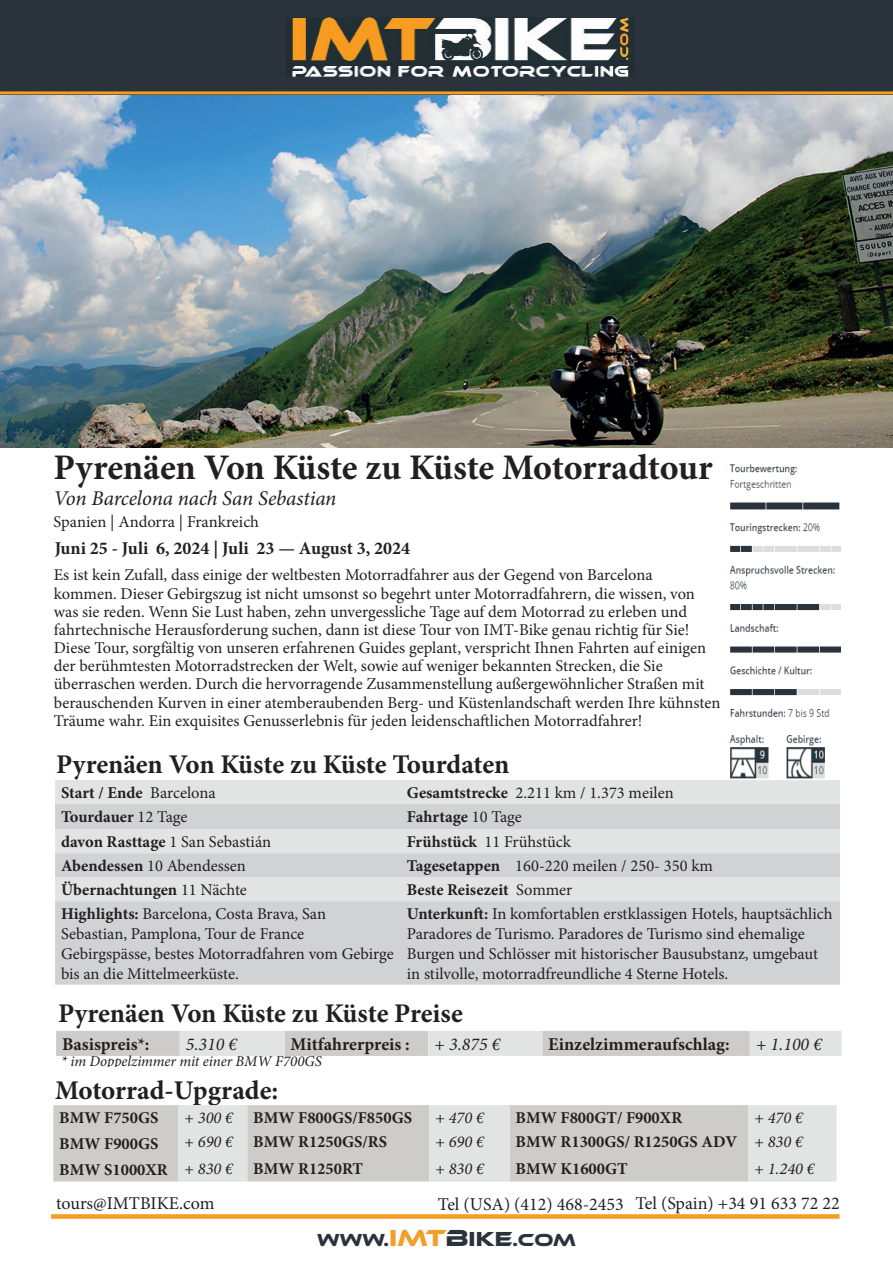
<style>
.page{position:relative;width:893px;height:1263px;background:#fff}
.page>*{position:absolute;margin:0;border:0;box-sizing:border-box;transform-origin:0 0}
.t1{font:700 36px "Minion Pro";letter-spacing:-.005em;color:#231f20}
.t2{font:700 27px "Minion Pro";letter-spacing:-.005em;color:#231f20}
.t3{font:italic 21px "Minion Pro";letter-spacing:-.01em;color:#231f20}
.t4{font:700 18px "Minion Pro";color:#231f20}
.t5{font:18px "Minion Pro";color:#231f20}
.t6{font:italic 18px "Minion Pro";color:#231f20}
.t7{font:18px "Ethnocentric Rg";color:#2a333b}
.t8{font:16.5px/18.1px "Minion Pro";color:#231f20}
.t9{font:700 16.5px "Minion Pro";color:#231f20}
.t10{font:italic 16.5px "Minion Pro";color:#231f20}
.t11{font:italic 15px "Minion Pro";color:#231f20}
.s1{font-weight:400}
.s2{font-weight:700}
.s3{font-weight:400;font-style:italic}
.s4{font-size:24px;color:#f19f28}
.s5{font-size:24px}
.s6{font-size:21px}
</style>
<div class="page">
<div style="left:0;top:0;width:893px;height:94px;background:#2a333b"></div>
<hr style="left:0;top:91px;width:893px;height:3px;background:#f49d20">
<div style="left:51px;top:1214px;width:788px;height:5px;background:#f49d20"></div>
<svg style="left:56px;top:1031px;width:785px;height:25px;background:#d6d5d4"></svg>
<img style="left:286px;top:18px;width:348px;height:58px">
<img style="left:729px;top:464px;width:111px;height:315px">
<div style="left:55px;top:780px;width:785px;height:73px;background:#e2e3e3"></div>
<div style="left:55px;top:804px;width:785px;height:25px;background:#d1d2d4"></div>
<svg style="left:55px;top:853px;width:785px;height:132px;background:#d4d5d6"></svg>
<div style="left:53px;top:1105px;width:125px;height:76px;background:#ceccca"></div>
<svg style="left:178px;top:1105px;width:658px;height:76px;background:#d5d4d3"></svg>
<img style="left:0;top:96px;width:893px;height:352px">
<h1 class="t1" style="left:54px;top:442px;width:661px">Pyrenäen Von Küste zu Küste Motorradtour</h1>
<p class="t3" style="left:54px;top:483px;width:284px">Von Barcelona nach San Sebastian</p>
<p class="t8" style="left:54px;top:513px;width:207px">Spanien | Andorra | Frankreich</p>
<p class="t8" style="left:54px;top:566px;width:668px">Es ist kein Zufall, dass einige der weltbesten Motorradfahrer aus der Gegend von Barcelona<br>kommen. Dieser Gebirgszug ist nicht umsonst so begehrt unter Motorradfahrern, die wissen, von was sie reden. Wenn Sie Lust haben, zehn unvergessliche Tage auf dem Motorrad zu erleben und fahrtechnische Herausforderung suchen, dann ist diese Tour von IMT-Bike genau richtig für Sie!<br>Diese Tour, sorgfältig von unseren erfahrenen Guides geplant, verspricht Ihnen Fahrten auf einigen der berühmtesten Motorradstrecken der Welt, sowie auf weniger bekannten Strecken, die Sie überraschen werden. Durch die hervorragende Zusammenstellung außergewöhnlicher Straßen mit berauschenden Kurven in einer atemberaubenden Berg- und Küstenlandschaft werden Ihre kühnsten Träume wahr. Ein exquisites Genusserlebnis für jeden leidenschaftlichen Motorradfahrer!</p>
<h2 class="t2" style="left:56px;top:745px;width:455px">Pyrenäen Von Küste zu Küste Tourdaten</h2>
<p class="t4" style="left:55px;top:536px;width:357px">Juni 25 - Juli 6, 2024 | Juli 23 — August 3, 2024</p>
<p class="t9" style="left:61px;top:781px;width:156px">Start / Ende <span class="s1">Barcelona</span></p>
<p class="t8" style="left:407px;top:784px;width:268px"><span class="s2">Gesamtstrecke</span> 2.211 km / 1.373 meilen</p>
<p class="t9" style="left:61px;top:805px;width:128px">Tourdauer <span class="s1">12 Tage</span></p>
<p class="t9" style="left:407px;top:805px;width:116px">Fahrtage <span class="s1">10 Tage</span></p>
<p class="t9" style="left:61px;top:830px;width:212px">davon Rasttage <span class="s1">1 San Sebastián</span></p>
<p class="t8" style="left:407px;top:833px;width:166px"><span class="s2">Frühstück</span> 11 Frühstück</p>
<p class="t8" style="left:61px;top:857px;width:186px"><span class="s2">Abendessen</span> 10 Abendessen</p>
<p class="t8" style="left:407px;top:857px;width:308px"><span class="s2">Tagesetappen</span> 160-220 meilen / 250- 350 km</p>
<p class="t9" style="left:61px;top:878px;width:187px">Übernachtungen <span class="s1">11 Nächte</span></p>
<p class="t9" style="left:407px;top:878px;width:167px">Beste Reisezeit <span class="s1">Sommer</span></p>
<p class="t8" style="left:61px;top:904px;width:334px;line-height:19.8px"><span class="s2">Highlights:</span> Barcelona, Costa Brava, San Sebastian, Pamplona, Tour de France Gebirgspässe, bestes Motorradfahren vom Gebirge bis an die Mittelmeerküste.</p>
<p class="t8" style="left:407px;top:904px;width:427px;line-height:19.8px"><span class="s2">Unterkunft:</span> In komfortablen erstklassigen Hotels, hauptsächlich Paradores de Turismo. Paradores de Turismo sind ehemalige Burgen und Schlösser mit historischer Bausubstanz, umgebaut in stilvolle, motorradfreundliche 4 Sterne Hotels.</p>
<h2 class="t2" style="left:58px;top:994px;width:406px">Pyrenäen Von Küste zu Küste Preise</h2>
<p class="t4" style="left:62px;top:1031px;width:89px">Basispreis*:</p>
<p class="t6" style="left:186px;top:1032px;width:53px">5.310 €</p>
<p class="t4" style="left:291px;top:1031px;width:121px">Mitfahrerpreis :</p>
<p class="t6" style="left:434px;top:1032px;width:68px">+ 3.875 €</p>
<p class="t4" style="left:548px;top:1031px;width:183px">Einzelzimmeraufschlag:</p>
<p class="t6" style="left:756px;top:1032px;width:68px">+ 1.100 €</p>
<h2 class="t2" style="left:55px;top:1071px;width:225px">Motorrad-Upgrade:</h2>
<p class="t11" style="left:61px;top:1051px;width:262px">* im Doppelzimmer mit einer BMW F700GS</p>
<p class="t9" style="left:59px;top:1106px;width:101px">BMW F750GS</p>
<p class="t9" style="left:184px;top:1106px;width:229px"><span class="s3">+ 300 €</span> BMW F800GS/F850GS</p>
<p class="t10" style="left:435px;top:1106px;width:50px">+ 470 €</p>
<p class="t9" style="left:516px;top:1106px;width:168px">BMW F800GT/ F900XR</p>
<p class="t10" style="left:754px;top:1106px;width:50px">+ 470 €</p>
<p class="t9" style="left:59px;top:1132px;width:101px">BMW F900GS</p>
<p class="t9" style="left:184px;top:1130px;width:204px"><span class="s3">+ 690 €</span> BMW R1250GS/RS</p>
<p class="t10" style="left:435px;top:1130px;width:50px">+ 690 €</p>
<p class="t9" style="left:516px;top:1130px;width:289px">BMW R1300GS/ R1250GS ADV <span class="s3">+ 830 €</span></p>
<p class="t9" style="left:59px;top:1157px;width:305px">BMW S1000XR <span class="s3">+ 830 €</span> BMW R1250RT</p>
<p class="t10" style="left:435px;top:1157px;width:50px">+ 830 €</p>
<p class="t9" style="left:516px;top:1157px;width:114px">BMW K1600GT</p>
<p class="t10" style="left:754px;top:1157px;width:62px">+ 1.240 €</p>
<p class="t5" style="left:56px;top:1191px;width:160px">tours@IMTBIKE.com</p>
<p class="t5" style="left:438px;top:1191px;width:403px">Tel (USA) (412) 468-2453 Tel (Spain) +34 91 633 72 22</p>
<p class="t7" style="left:317px;top:1229px;width:260px">WWW.<span class="s4">IMT</span><span class="s5">B</span><span class="s6">IKE</span>.COM</p>
</div>
